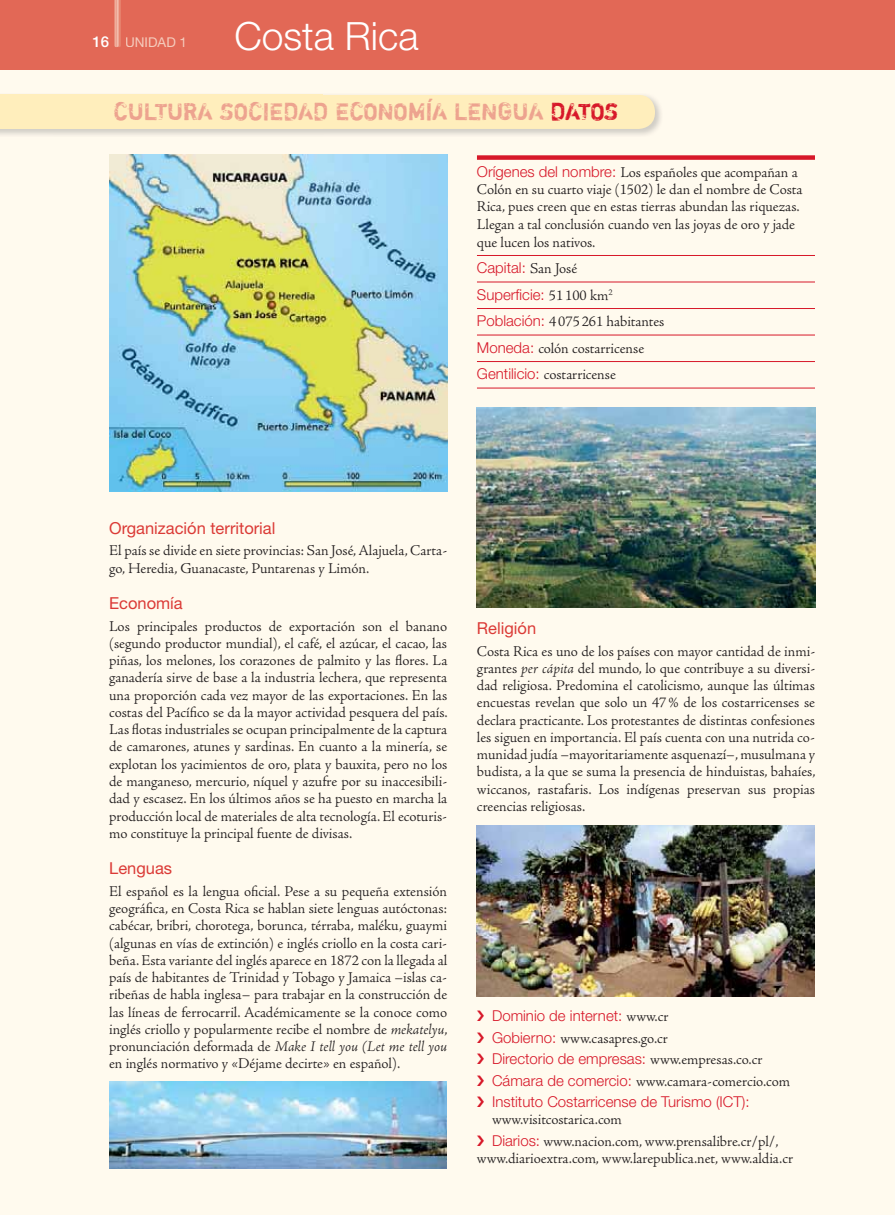
<style>
.page{position:relative;width:895px;height:1215px;background:#fffaee}
.page>*{position:absolute;margin:0;border:0;box-sizing:border-box;transform-origin:0 0}
.t1{font:300 39px "Helvetica Neue LT Std";color:#fff}
.t2{font:24px "Shortcut";color:#eda38f}
.t3{font:16.5px "Helvetica Neue LT Std";color:#db3a36}
.t4{font:300 15px/17.2px "Adobe Jenson Pro";color:#231f20}
.t5{font:300 15px/26.5px "Helvetica Neue LT Std";color:#d71829}
.t6{font:13.5px "Helvetica Neue LT Std";color:#f5ccbd}
.s1{font-weight:500;font-size:15px;color:#fff}
.s2{color:#d71829}
.s3{font-family:"Helvetica Neue LT Std";color:#d71829}
.s4{font-family:"Adobe Jenson Pro";color:#231f20}
.s5{font-style:italic}
</style>
<div class="page">
<div style="left:0;top:0;width:895px;height:69px;background:#e26856"></div>
<svg style="left:114px;top:0;width:7px;height:47px"></svg>
<div style="left:0;top:95px;width:323px;height:34px;background:#ffeebc"></div>
<div style="left:34px;top:95px;width:621px;height:34px;background:#ffeebc;border-radius:16px"></div>
<div style="left:477px;top:155px;width:338px;height:5px;background:#d71829"></div>
<hr style="left:477px;top:255px;width:338px;height:1px;background:#d71829">
<hr style="left:477px;top:282px;width:338px;height:1px;background:#d71829">
<hr style="left:477px;top:308px;width:338px;height:1px;background:#d71829">
<hr style="left:477px;top:335px;width:338px;height:1px;background:#d71829">
<hr style="left:477px;top:361px;width:338px;height:1px;background:#d71829">
<hr style="left:477px;top:388px;width:338px;height:1px;background:#d71829">
<img style="left:110px;top:154px;width:337px;height:338px">
<img style="left:109px;top:1081px;width:338px;height:87px">
<img style="left:477px;top:825px;width:337px;height:172px">
<img style="left:477px;top:407px;width:338px;height:200px">
<p class="t6" style="left:92px;top:37px;width:96px"><span class="s1">16</span> UNIDAD 1</p>
<h1 class="t1" style="left:234px;top:22px;width:186px">Costa Rica</h1>
<h2 class="t2" style="left:113px;top:103px;width:506px">CULTURA SOCIEDAD ECONOMÍA LENGUA <span class="s2">DATOS</span></h2>
<p class="t4" style="left:477px;top:165px;width:327px"><span class="s3">Orígenes del nombre:</span> Los españoles que acompañan a Colón en su cuarto viaje (1502) le dan el nombre de Costa Rica, pues creen que en estas tierras abundan las riquezas.<br>Llegan a tal conclusión cuando ven las joyas de oro y jade que lucen los nativos.</p>
<p class="t5" style="left:477px;top:256px;width:137px">Capital: <span class="s4">San José<br></span>Superficie: <span class="s4">51 100 km</span><sup>2</sup></p>
<p class="t4" style="left:477px;top:309px;width:189px;line-height:26.5px"><span class="s3">Población:</span> 4 075 261 habitantes<br><span class="s3">Moneda:</span> colón costarricense<br><span class="s3">Gentilicio:</span> costarricense</p>
<p class="t3" style="left:109px;top:522px;width:168px">Organización territorial</p>
<p class="t4" style="left:109px;top:543px;width:340px">El país se divide en siete provincias: San José, Alajuela, Carta&shy;go, Heredia, Guanacaste, Puntarenas y Limón.</p>
<p class="t3" style="left:109px;top:597px;width:75px">Economía</p>
<p class="t4" style="left:109px;top:618px;width:340px;text-align:justify">Los principales productos de exportación son el banano (segundo productor mundial), el café, el azúcar, el cacao, las piñas, los melones, los corazones de palmito y las flores. La ganadería sirve de base a la industria lechera, que representa una proporción cada vez mayor de las exportaciones. En las costas del Pacífico se da la mayor actividad pesquera del país.<br>Las flotas industriales se ocupan principalmente de la captura de camarones, atunes y sardinas. En cuanto a la minería, se explotan los yacimientos de oro, plata y bauxita, pero no los de manganeso, mercurio, níquel y azufre por su inaccesibili&shy;dad y escasez. En los últimos años se ha puesto en marcha la producción local de materiales de alta tecnología. El ecoturis&shy;mo constituye la principal fuente de divisas.</p>
<p class="t3" style="left:109px;top:862px;width:64px">Lenguas</p>
<p class="t4" style="left:109px;top:883px;width:340px;text-align:justify">El español es la lengua oficial. Pese a su pequeña extensión geográfica, en Costa Rica se hablan siete lenguas autóctonas: cabécar, bribri, chorotega, borunca, térraba, maléku, guaymi (algunas en vías de extinción) e inglés criollo en la costa cari&shy;beña. Esta variante del inglés aparece en 1872 con la llegada al país de habitantes de Trinidad y Tobago y Jamaica –islas ca&shy;ribeñas de habla inglesa– para trabajar en la construcción de las líneas de ferrocarril. Académicamente se la conoce como inglés criollo y popularmente recibe el nombre de <span class="s5">mekatelyu</span>, pronunciación deformada de <span class="s5">Make I tell you (Let me tell you </span>en inglés normativo y «Déjame decirte» en español).</p>
<p class="t3" style="left:477px;top:622px;width:61px">Religión</p>
<p class="t4" style="left:477px;top:643px;width:340px;text-align:justify">Costa Rica es uno de los países con mayor cantidad de inmi&shy;grantes <span class="s5">per cápita</span> del mundo, lo que contribuye a su diversi&shy;dad religiosa. Predomina el catolicismo, aunque las últimas encuestas revelan que solo un 47 % de los costarricenses se declara practicante. Los protestantes de distintas confesiones les siguen en importancia. El país cuenta con una nutrida co&shy;munidad judía –mayoritariamente asquenazí–, musulmana y budista, a la que se suma la presencia de hinduistas, bahaíes, wiccanos, rastafaris. Los indígenas preservan sus propias creencias religiosas.</p>
<p class="t5" style="left:492px;top:1004px;width:178px">Dominio de internet: <span class="s4">www.cr</span></p>
<p class="t4" style="left:492px;top:1030px;width:177px"><span class="s3">Gobierno:</span> www.casapres.go.cr</p>
<p class="t5" style="left:492px;top:1047px;width:272px">Directorio de empresas: <span class="s4">www.empresas.co.cr</span></p>
<p class="t4" style="left:492px;top:1073px;width:300px"><span class="s3">Cámara de comercio:</span> www.camara-comercio.com</p>
<p class="t5" style="left:492px;top:1090px;width:259px">Instituto Costarricense de Turismo (ICT):</p>
<p class="t4" style="left:492px;top:1110px;width:288px;line-height:21.5px">www.visitcostarica.com<br><span class="s3">Diarios:</span> www.nacion.com, www.prensalibre.cr/pl/,</p>
<p class="t4" style="left:477px;top:1151px;width:318px">www.diarioextra.com, www.larepublica.net, www.aldia.cr</p>
</div>
